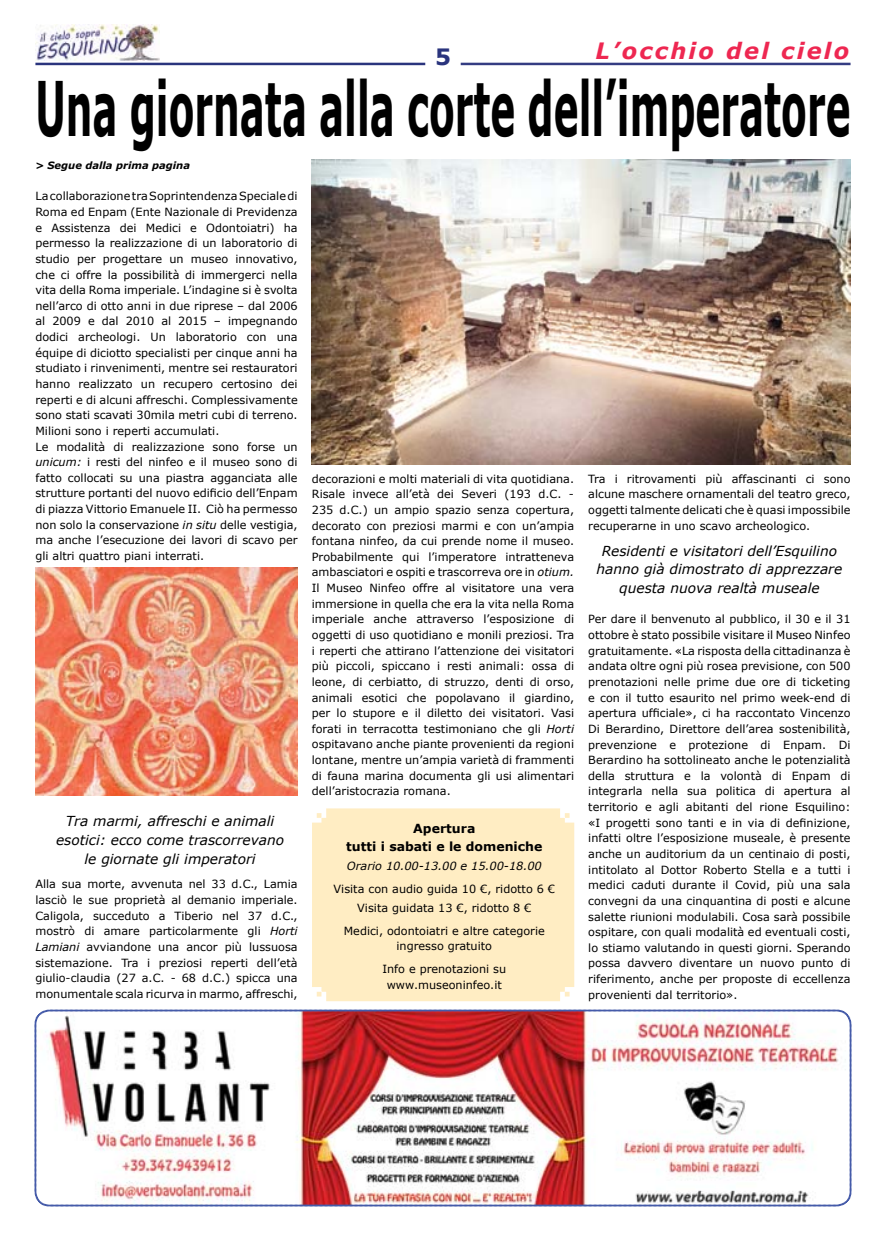
<style>
.page{position:relative;width:886px;height:1241px;background:#fff}
.page>*{position:absolute;margin:0;border:0;box-sizing:border-box;transform-origin:0 0}
.t1{font:700 75px "Verdana";color:#000;scale:.5 1}
.t2{font:italic 700 22.5px "Verdana";letter-spacing:.1em;color:#ee2751}
.t3{font:700 22.5px "Verdana";color:#2a347d}
.t4{font:italic 13.75px/18.8px "Verdana";color:#000;text-align:center}
.t5{font:700 12.5px/17.5px "Verdana";color:#000;text-align:center}
.t6{font:11.25px/15.6px "Verdana";color:#000;text-align:justify}
.t7{font:italic 11.25px "Verdana";color:#000}
.t8{font:italic 700 10px "Verdana";color:#000}
.s1{font-style:italic}
</style>
<div class="page">
<img style="left:35px;top:1009px;width:816px;height:196px">
<hr style="left:35px;top:63px;width:390px;height:2px;background:#2a347d">
<hr style="left:461px;top:63px;width:389px;height:2px;background:#343c82">
<img style="left:35px;top:25px;width:124px;height:35px">
<div style="left:312px;top:808px;width:262px;height:193px;background:#ffedc3"></div>
<img style="left:312px;top:159px;width:538px;height:305px">
<img style="left:35px;top:567px;width:263px;height:228px">
<h2 class="t3" style="left:435px;top:41px;width:17px">5</h2>
<h2 class="t2" style="left:595px;top:35px;width:255px">L’occhio del cielo</h2>
<h1 class="t1" style="left:35px;top:56px;width:1631px">Una giornata alla corte dell’imperatore</h1>
<p class="t8" style="left:35px;top:158px;width:156px">&gt; Segue dalla prima pagina</p>
<p class="t6" style="left:35px;top:188px;width:264px;text-align:left">La collaborazione tra Soprintendenza Speciale di Roma ed Enpam (Ente Nazionale di Previdenza e Assistenza dei Medici e Odontoiatri) ha permesso la realizzazione di un laboratorio di studio per progettare un museo innovativo, che ci offre la possibilità di immergerci nella vita della Roma imperiale. L’indagine si è svolta nell’arco di otto anni in due riprese – dal 2006 al 2009 e dal 2010 al 2015 – impegnando dodici archeologi. Un laboratorio con una équipe di diciotto specialisti per cinque anni ha studiato i rinvenimenti, mentre sei restauratori hanno realizzato un recupero certosino dei reperti e di alcuni affreschi. Complessivamente sono stati scavati 30mila metri cubi di terreno.<br>Milioni sono i reperti accumulati.<br>Le modalità di realizzazione sono forse un <span class="s1">unicum:</span> i resti del ninfeo e il museo sono di fatto collocati su una piastra agganciata alle strutture portanti del nuovo edificio dell’Enpam di piazza Vittorio Emanuele II. Ciò ha permesso non solo la conservazione <span class="s1">in situ</span> delle vestigia, ma anche l’esecuzione dei lavori di scavo per gli altri quattro piani interrati.</p>
<p class="t4" style="left:56px;top:811px;width:230px">Tra marmi, affreschi e animali esotici: ecco come trascorrevano le giornate gli imperatori</p>
<p class="t6" style="left:35px;top:876px;width:264px">Alla sua morte, avvenuta nel 33 d.C., Lamia lasciò le sue proprietà al demanio imperiale.<br>Caligola, succeduto a Tiberio nel 37 d.C., mostrò di amare particolarmente gli <span class="s1">Horti Lamiani</span> avviandone una ancor più lussuosa sistemazione. Tra i preziosi reperti dell’età giulio-claudia (27 a.C. - 68 d.C.) spicca una monumentale scala ricurva in marmo, affreschi,</p>
<p class="t6" style="left:312px;top:470px;width:264px">decorazioni e molti materiali di vita quotidiana.<br>Risale invece all’età dei Severi (193 d.C. - 235 d.C.) un ampio spazio senza copertura, decorato con preziosi marmi e con un’ampia fontana ninfeo, da cui prende nome il museo.<br>Probabilmente qui l’imperatore intratteneva ambasciatori e ospiti e trascorreva ore in <span class="s1">otium.<br></span>Il Museo Ninfeo offre al visitatore una vera immersione in quella che era la vita nella Roma imperiale anche attraverso l’esposizione di oggetti di uso quotidiano e monili preziosi. Tra i reperti che attirano l’attenzione dei visitatori più piccoli, spiccano i resti animali: ossa di leone, di cerbiatto, di struzzo, denti di orso, animali esotici che popolavano il giardino, per lo stupore e il diletto dei visitatori. Vasi forati in terracotta testimoniano che gli <span class="s1">Horti </span>ospitavano anche piante provenienti da regioni lontane, mentre un’ampia varietà di frammenti di fauna marina documenta gli usi alimentari dell’aristocrazia romana.</p>
<p class="t6" style="left:588px;top:470px;width:264px">Tra i ritrovamenti più affascinanti ci sono alcune maschere ornamentali del teatro greco, oggetti talmente delicati che è quasi impossibile recuperarne in uno scavo archeologico.</p>
<p class="t4" style="left:596px;top:541px;width:247px">Residenti e visitatori dell’Esquilino hanno già dimostrato di apprezzare questa nuova realtà museale</p>
<p class="t6" style="left:588px;top:611px;width:264px">Per dare il benvenuto al pubblico, il 30 e il 31 ottobre è stato possibile visitare il Museo Ninfeo gratuitamente. «La risposta della cittadinanza è andata oltre ogni più rosea previsione, con 500 prenotazioni nelle prime due ore di ticketing e con il tutto esaurito nel primo week-end di apertura ufficiale», ci ha raccontato Vincenzo Di Berardino, Direttore dell’area sostenibilità, prevenzione e protezione di Enpam. Di Berardino ha sottolineato anche le potenzialità della struttura e la volontà di Enpam di integrarla nella sua politica di apertura al territorio e agli abitanti del rione Esquilino: «I progetti sono tanti e in via di definizione, infatti oltre l’esposizione museale, è presente anche un auditorium da un centinaio di posti, intitolato al Dottor Roberto Stella e a tutti i medici caduti durante il Covid, più una sala convegni da una cinquantina di posti e alcune salette riunioni modulabili. Cosa sarà possibile ospitare, con quali modalità ed eventuali costi, lo stiamo valutando in questi giorni. Sperando possa davvero diventare un nuovo punto di riferimento, anche per proposte di eccellenza provenienti dal territorio».</p>
<p class="t5" style="left:346px;top:819px;width:198px">Apertura<br>tutti i sabati e le domeniche</p>
<p class="t7" style="left:347px;top:858px;width:196px">Orario 10.00-13.00 e 15.00-18.00</p>
<p class="t6" style="left:334px;top:878px;width:223px;line-height:19.1px;text-align:center">Visita con audio guida 10 €, ridotto 6 €<br>Visita guidata 13 €, ridotto 8 €</p>
<p class="t6" style="left:344px;top:922px;width:203px;text-align:center">Medici, odontoiatri e altre categorie ingresso gratuito</p>
<p class="t6" style="left:382px;top:960px;width:125px;text-align:center">Info e prenotazioni su www.museoninfeo.it</p>
</div>
